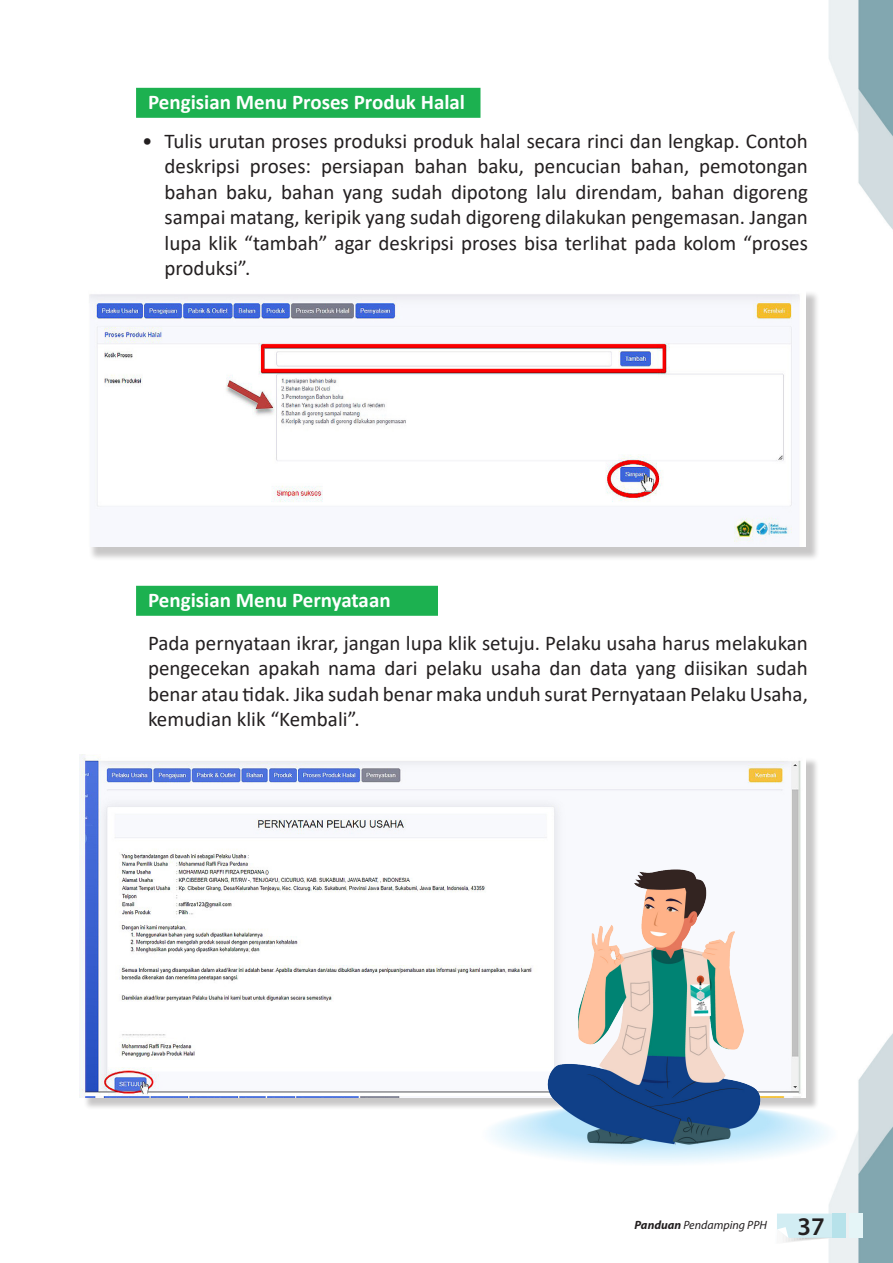
<style>
.page{position:relative;width:893px;height:1263px;background:#fff}
.page>*{position:absolute;margin:0;border:0;box-sizing:border-box;transform-origin:0 0}
.Body_Text_-_Masuk_No{font:21px/25.5px "Calibri";color:#231f20;text-align:justify}
.Body_Text_-_Masuk{font:700 21px "Calibri";color:#fff}
.t1{font:italic 12px "Myriad Pro";color:#231f20}
.s1{font-weight:700}
.s2{font-weight:600;font-style:normal;font-size:25.5px}
</style>
<div class="page">
<img style="left:79px;top:0;width:814px;height:1263px">
<svg style="left:769px;top:1213px;width:77px;height:32px"></svg>
<div style="left:849px;top:1213px;width:13px;height:25px;background:#e5f5f7"></div>
<div style="left:136px;top:88px;width:344px;height:30px;background:#1cb150"></div>
<div style="left:136px;top:586px;width:302px;height:30px;background:#1cb150"></div>
<div style="left:88px;top:290px;width:733px;height:271px;background:#231f20;opacity:.25"></div>
<img style="left:85px;top:287px;width:721px;height:260px">
<div style="left:83px;top:757px;width:736px;height:353px;background:#231f20;opacity:.25"></div>
<img style="left:80px;top:754px;width:726px;height:343px">
<img style="left:468px;top:848px;width:386px;height:332px">
<p class="Body_Text_-_Masuk" style="left:148px;top:87px;width:319px">Pengisian Menu Proses Produk Halal</p>
<p class="Body_Text_-_Masuk_No" style="left:165px;top:127px;width:645px;text-indent:-22px">• Tulis urutan proses produksi produk halal secara rinci dan lengkap. Contoh deskripsi proses: persiapan bahan baku, pencucian bahan, pemotongan bahan baku, bahan yang sudah dipotong lalu direndam, bahan digoreng sampai matang, keripik yang sudah digoreng dilakukan pengemasan. Jangan lupa klik “tambah” agar deskripsi proses bisa terlihat pada kolom “proses produksi”.</p>
<p class="Body_Text_-_Masuk" style="left:148px;top:585px;width:244px">Pengisian Menu Pernyataan</p>
<p class="Body_Text_-_Masuk_No" style="left:148px;top:629px;width:661px">Pada pernyataan ikrar, jangan lupa klik setuju. Pelaku usaha harus melakukan pengecekan apakah nama dari pelaku usaha dan data yang diisikan sudah benar atau tidak. Jika sudah benar maka unduh surat Pernyataan Pelaku Usaha, kemudian klik “Kembali”.</p>
<p class="t1" style="left:634px;top:1218px;width:192px"><span class="s1">Panduan</span> Pendamping PPH <span class="s2">37</span></p>
</div>
